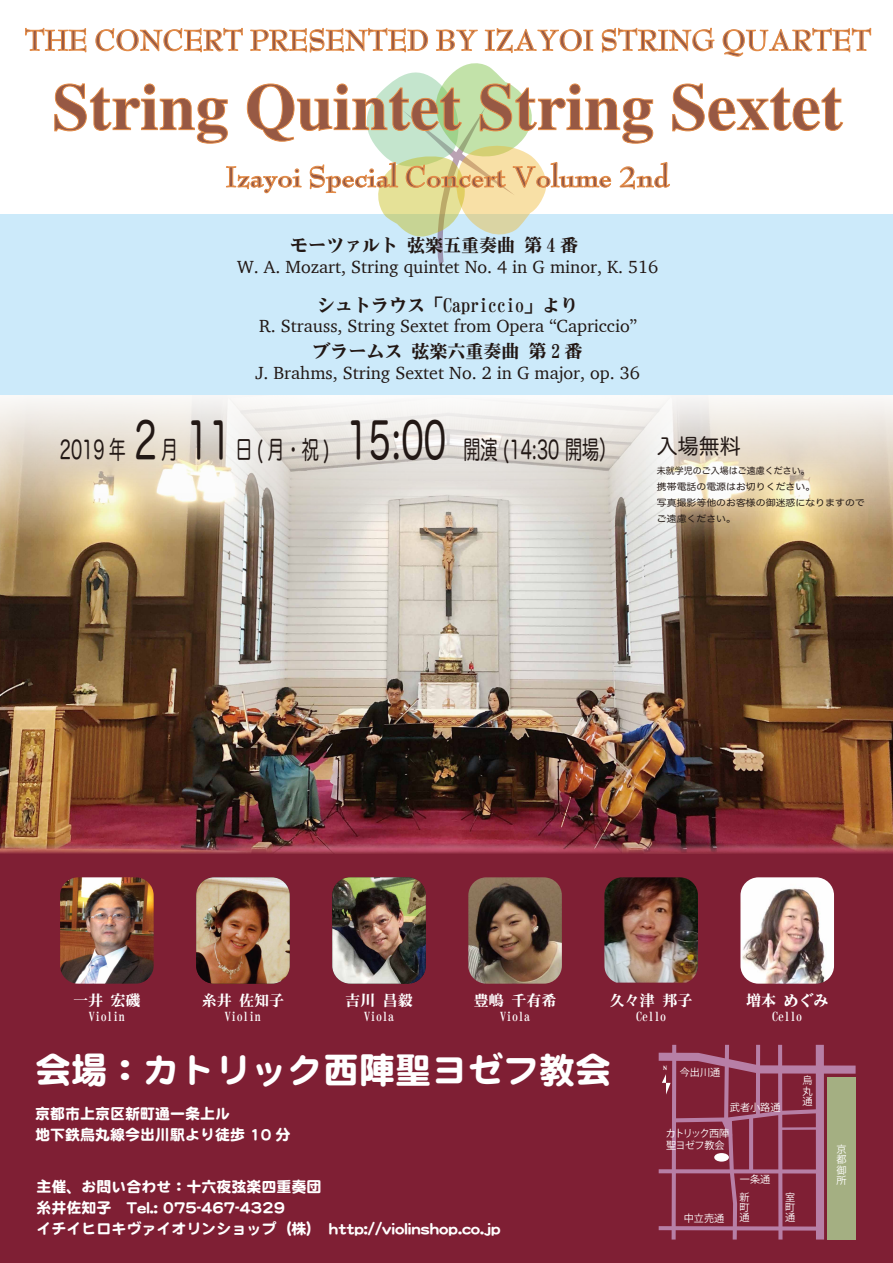
<style>
.page{position:relative;width:893px;height:1263px;background:#fff}
.page>*{position:absolute;margin:0;border:0;box-sizing:border-box;transform-origin:0 0}
.t1{font:700 66px "STIX General";color:#975944}
.t2{font:36px "DF Maru Gothic SB MP RKSJ H";color:#fff}
.t3{font:700 31.5px "Bernhard Modern Std";color:#975944}
.t4{font:25.05px "Hira Maru Pro N W4";color:#221815;scale:.68 1}
.t5{font:21px "Hira Maru Pro W4";color:#221815}
.t6{font:18px "Charter";color:#221815}
.t7{font:18px "Wazakura Mincho B 90 pv RKSJ H";color:#221815}
.t8{font:15px/21px "DF Maru Gothic SB MP RKSJ H";color:#fff}
.t9{font:15px "Wazakura Mincho B 90 pv RKSJ H";color:#fff}
.t10{font:12px "Wazakura Mincho B 90 pv RKSJ H";color:#fff}
.t11{font:10.2px/10.2px "Koz Go Pro";color:#fff;text-align:justify}
.t12{font:10.2px/12.1px "Koz Go Pro";letter-spacing:-.08em;color:#fff}
.t13{font:9px/15.8px "Hira Maru Pro W4";color:#221815}
.t14{font:5.1px "Capitals";color:#fff}
.t15{font:4.35px "Koz Go Pro";color:#221815}
.s1{font-size:50.25px}
</style>
<div class="page">
<img style="left:0;top:681px;width:893px;height:160px">
<img style="left:0;top:28px;width:893px;height:653px">
<div style="left:0;top:215px;width:893px;height:180px;background:#cceafa"></div>
<div style="left:0;top:841px;width:893px;height:422px;background:#7f1f34"></div>
<svg style="left:25px;top:27px;width:61px;height:25px"></svg>
<svg style="left:96px;top:27px;width:147px;height:25px"></svg>
<svg style="left:250px;top:27px;width:178px;height:27px"></svg>
<svg style="left:436px;top:30px;width:42px;height:21px"></svg>
<svg style="left:485px;top:28px;width:108px;height:25px"></svg>
<svg style="left:602px;top:27px;width:112px;height:26px"></svg>
<svg style="left:723px;top:27px;width:148px;height:30px"></svg>
<svg style="left:54px;top:63px;width:790px;height:202px"></svg>
<img style="left:60px;top:877px;width:94px;height:107px">
<img style="left:196px;top:877px;width:94px;height:107px">
<img style="left:332px;top:877px;width:94px;height:107px">
<img style="left:468px;top:877px;width:94px;height:107px">
<img style="left:604px;top:877px;width:94px;height:106px">
<img style="left:740px;top:877px;width:94px;height:107px">
<svg style="left:659px;top:1045px;width:197px;height:194px"></svg>
<h3 class="t3" style="left:25px;top:24px;width:848px">THE CONCERT PRESENTED BY IZAYOI STRING QUARTET</h3>
<h1 class="t1" style="left:52px;top:60px;width:792px">String Quintet String Sextet</h1>
<h3 class="t3" style="left:226px;top:160px;width:445px">Izayoi Special Concert Volume 2nd</h3>
<p class="t7" style="left:290px;top:236px;width:316px">モーツァルト 弦楽五重奏曲 第 4 番 　</p>
<p class="t6" style="left:237px;top:251px;width:422px">W. A. Mozart, String quintet No. 4 in G minor, K. 516</p>
<p class="t7" style="left:317px;top:296px;width:262px">シュトラウス 「Capriccio」より</p>
<p class="t6" style="left:259px;top:310px;width:379px">R. Strauss, String Sextet from Opera “Capriccio”</p>
<p class="t7" style="left:313px;top:342px;width:271px">ブラームス 弦楽六重奏曲 第 2 番</p>
<p class="t6" style="left:255px;top:357px;width:386px">J. Brahms, String Sextet No. 2 in G major, op. 36</p>
<h3 class="t4" style="left:60px;top:428px;width:820px">2019 年 <span class="s1">2</span> 月 <span class="s1">11</span> 日 ( 月・祝 )　<span class="s1">15:00</span>　開演 (14:30 開場）</h3>
<p class="t5" style="left:657px;top:427px;width:85px">入場無料</p>
<p class="t13" style="left:657px;top:463px;width:209px">未就学児のご入場はご遠慮ください。<br>携帯電話の電源はお切りください。<br>写真撮影等他のお客様の御迷惑になりますのでご遠慮ください。</p>
<p class="t15" style="left:274px;top:600px;width:6px">、</p>
<p class="t9" style="left:73px;top:993px;width:69px">一井 宏磯</p>
<p class="t10" style="left:89px;top:1011px;width:37px">Violin</p>
<p class="t9" style="left:202px;top:993px;width:84px">糸井 佐知子</p>
<p class="t10" style="left:225px;top:1011px;width:37px">Violin</p>
<p class="t9" style="left:345px;top:993px;width:69px">吉川 昌毅</p>
<p class="t10" style="left:364px;top:1011px;width:31px">Viola</p>
<p class="t9" style="left:474px;top:993px;width:84px">豊嶋 千有希</p>
<p class="t10" style="left:500px;top:1011px;width:31px">Viola</p>
<p class="t9" style="left:610px;top:993px;width:84px">久々津 邦子</p>
<p class="t10" style="left:636px;top:1011px;width:31px">Cello</p>
<p class="t9" style="left:746px;top:993px;width:84px">増本 めぐみ</p>
<p class="t10" style="left:772px;top:1011px;width:31px">Cello</p>
<h2 class="t2" style="left:35px;top:1052px;width:577px">会場：カトリック西陣聖ヨゼフ教会</h2>
<p class="t8" style="left:35px;top:1103px;width:257px">京都市上京区新町通一条上ル<br>地下鉄烏丸線今出川駅より徒歩 10 分</p>
<p class="t8" style="left:36px;top:1176px;width:466px">主催、お問い合わせ：十六夜弦楽四重奏団<br>糸井佐知子　Tel.: 075-467-4329<br>イチイヒロキヴァイオリンショップ（株）　http://violinshop.co.jp</p>
<p class="t14" style="left:663px;top:1065px;width:6px">N</p>
<p class="t11" style="left:680px;top:1067px;width:42px">今出川通</p>
<p class="t11" style="left:730px;top:1103px;width:52px">武者小路通</p>
<p class="t12" style="left:666px;top:1127px;width:65px">カトリック西陣聖ヨゼフ教会</p>
<p class="t11" style="left:802px;top:1076px;width:12px">烏丸通</p>
<p class="t11" style="left:684px;top:1214px;width:42px">中立売通</p>
<p class="t11" style="left:739px;top:1171px;width:32px;line-height:17.9px">一条通新</p>
<p class="t11" style="left:739px;top:1203px;width:11px">町通</p>
<p class="t11" style="left:785px;top:1192px;width:11px">室町通</p>
<p class="t11" style="left:836px;top:1145px;width:11px">京都御所</p>
</div>
